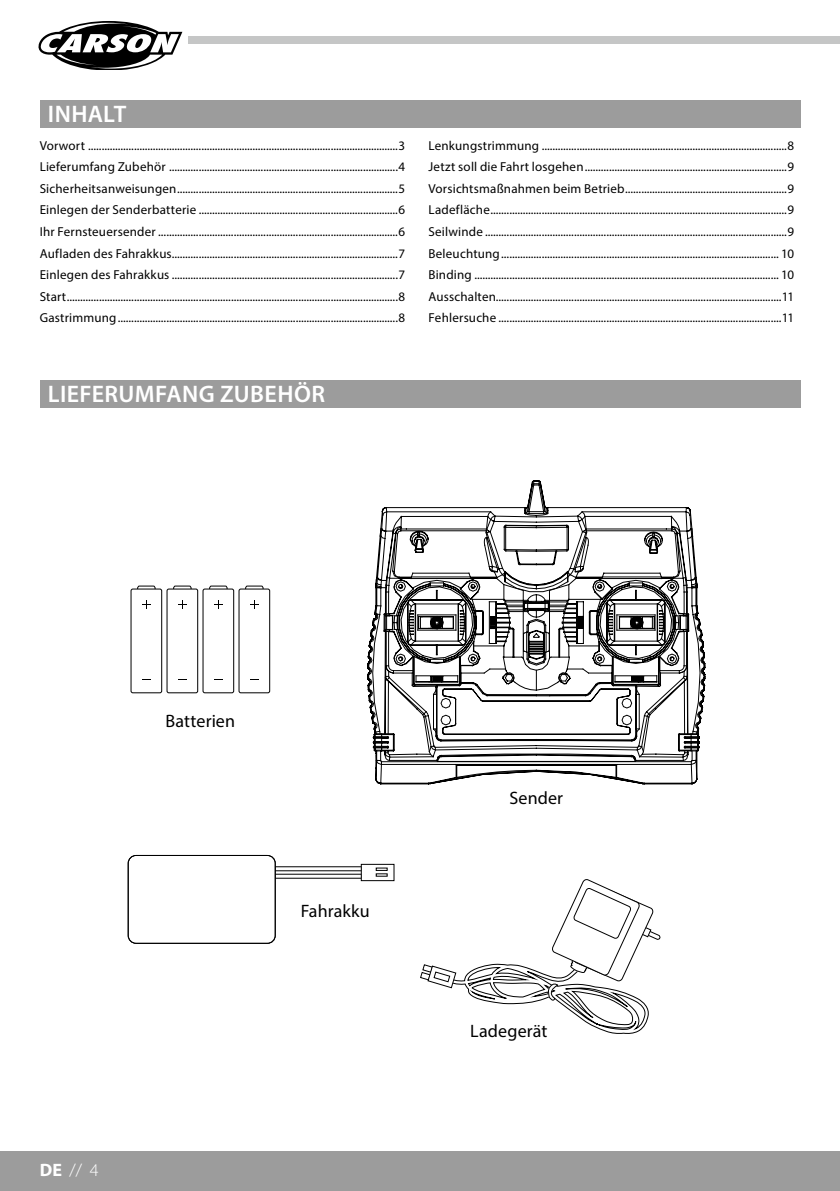
<style>
.page{position:relative;width:840px;height:1191px;background:#fff}
.page>*{position:absolute;margin:0;border:0;box-sizing:border-box;transform-origin:0 0}
.t1{font:600 24px "Myriad Pro";letter-spacing:.015em;color:#fff}
.t2{font:18px "Myriad Pro";letter-spacing:.005em;color:#000}
.t3{font:300 18px "Myriad Pro";color:#fff}
.t4{font:13px/21.6px "Myriad Pro";letter-spacing:.015em;color:#000;text-align:justify}
.s1{font-weight:700}
</style>
<div class="page">
<div style="left:0;top:1151px;width:839px;height:40px;background:#9c9c9c"></div>
<div style="left:188px;top:36px;width:651px;height:8px;background:#c5c6c6"></div>
<svg style="left:38px;top:21px;width:145px;height:48px"></svg>
<div style="left:40px;top:100px;width:759px;height:28px;background:#9c9c9c"></div>
<div style="left:40px;top:380px;width:759px;height:28px;background:#9c9c9c"></div>
<svg style="left:526px;top:480px;width:20px;height:27px"></svg>
<svg style="left:375px;top:611px;width:329px;height:173px"></svg>
<svg style="left:373px;top:511px;width:325px;height:246px"></svg>
<svg style="left:368px;top:516px;width:330px;height:232px"></svg>
<svg style="left:385px;top:516px;width:302px;height:240px"></svg>
<div style="left:137px;top:585px;width:18px;height:9px;border:1px solid #000;border-radius:2px"></div>
<div style="left:131px;top:589px;width:31px;height:104px;background:#fff;border-radius:2px"></div>
<div style="left:130px;top:588px;width:32px;height:105px;border:1px solid #000;border-radius:2px"></div>
<svg style="left:142px;top:600px;width:9px;height:9px"></svg>
<div style="left:173px;top:585px;width:18px;height:9px;border:1px solid #000;border-radius:2px"></div>
<div style="left:167px;top:589px;width:30px;height:104px;background:#fff;border-radius:2px"></div>
<div style="left:166px;top:588px;width:32px;height:105px;border:1px solid #000;border-radius:2px"></div>
<svg style="left:178px;top:600px;width:9px;height:9px"></svg>
<div style="left:209px;top:585px;width:18px;height:9px;border:1px solid #000;border-radius:2px"></div>
<div style="left:203px;top:589px;width:30px;height:104px;background:#fff;border-radius:2px"></div>
<div style="left:202px;top:588px;width:32px;height:105px;border:1px solid #000;border-radius:2px"></div>
<svg style="left:214px;top:600px;width:9px;height:9px"></svg>
<div style="left:245px;top:585px;width:18px;height:9px;border:1px solid #000;border-radius:2px"></div>
<div style="left:239px;top:589px;width:30px;height:104px;background:#fff;border-radius:2px"></div>
<div style="left:238px;top:588px;width:32px;height:105px;border:1px solid #000;border-radius:2px"></div>
<svg style="left:250px;top:600px;width:8px;height:9px"></svg>
<svg style="left:420px;top:879px;width:241px;height:155px"></svg>
<div style="left:128px;top:855px;width:147px;height:88px;border:1px solid #000;border-radius:8px"></div>
<svg style="left:360px;top:863px;width:35px;height:18px"></svg>
<h1 class="t1" style="left:48px;top:102px;width:80px">INHALT</h1>
<p class="t4" style="left:40px;top:135px;width:367px">Vorwort ...................................................................................................................3<br>Lieferumfang Zubehör .....................................................................................4<br>Sicherheitsanweisungen ..................................................................................5<br>Einlegen der Senderbatterie ..........................................................................6<br>Ihr Fernsteuersender .........................................................................................6<br>Aufladen des Fahrakkus....................................................................................7<br>Einlegen des Fahrakkus ....................................................................................7<br>Start ...........................................................................................................................8<br>Gastrimmung ........................................................................................................8</p>
<p class="t4" style="left:428px;top:135px;width:367px">Lenkungstrimmung ...........................................................................................8<br>Jetzt soll die Fahrt losgehen ...........................................................................9<br>Vorsichtsmaßnahmen beim Betrieb ............................................................9<br>Ladefläche ..............................................................................................................9<br>Seilwinde ................................................................................................................9<br>Beleuchtung ....................................................................................................... 10<br>Binding ................................................................................................................. 10<br>Ausschalten..........................................................................................................11<br>Fehlersuche .........................................................................................................11</p>
<h1 class="t1" style="left:48px;top:382px;width:278px">LIEFERUMFANG ZUBEHÖR</h1>
<h2 class="t2" style="left:165px;top:712px;width:71px">Batterien</h2>
<h2 class="t2" style="left:300px;top:902px;width:70px">Fahrakku</h2>
<h2 class="t3" style="left:40px;top:1163px;width:60px"><span class="s1">DE</span> // 4</h2>
<h2 class="t2" style="left:509px;top:789px;width:55px">Sender</h2>
<h2 class="t2" style="left:470px;top:1022px;width:79px">Ladegerät</h2>
</div>
